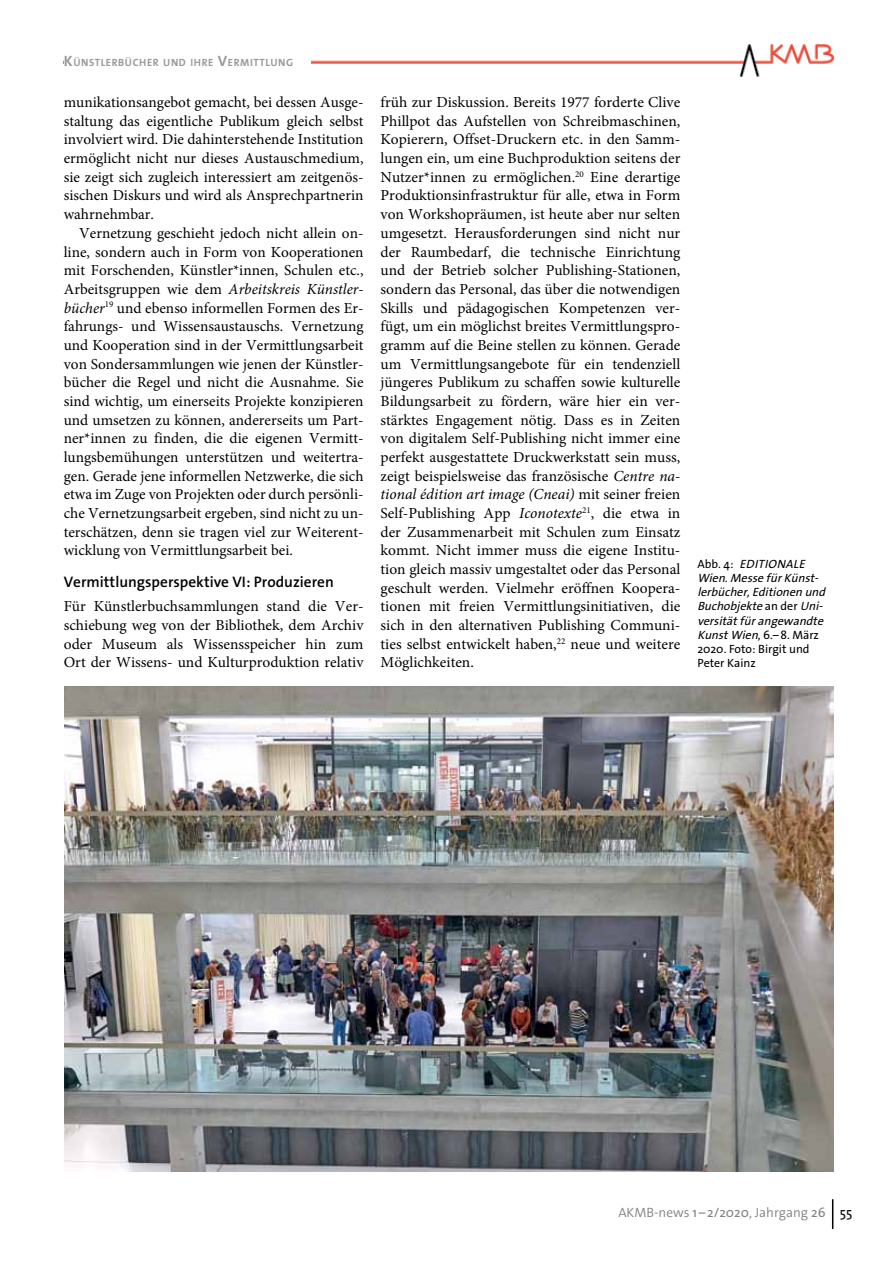
<style>
.page{position:relative;width:893px;height:1263px;background:#fff}
.page>*{position:absolute;margin:0;border:0;box-sizing:border-box;transform-origin:0 0}
.t1{font:15.3px/18.6px "Minion Pro";color:#000;text-align:justify}
.t2{font:600 15.3px "The Sans B6";color:#000}
.t3{font:300 13.5px "The Sans B4";color:#808285}
.t4{font:italic 12px/14.2px "The Sans B5 Plain";color:#000}
.t5{font:700 10.5px "The Sans B7";letter-spacing:.055em;color:#989a9d}
.s1{font-size:15px}
.s2{font-style:italic}
.s3{font-style:normal}
.s4{font-family:"The Mix";font-style:normal}
.s5{font-family:"The Mix";font-weight:400}
.s6{font-family:"The Mix";font-weight:400;color:#000}
</style>
<div class="page">
<img style="left:311px;top:44px;width:522px;height:33px">
<hr style="left:832px;top:1199px;width:1px;height:30px;background:#000">
<img style="left:64px;top:686px;width:769px;height:486px">
<p class="t5" style="left:64px;top:57px;width:231px"><span class="s1">K</span>ÜNSTLERBÜCHER UND IHRE <span class="s1">V</span>ERMITTLUNG</p>
<p class="t1" style="left:64px;top:93px;width:301px">munikationsangebot gemacht, bei dessen Ausge&shy;staltung das eigentliche Publikum gleich selbst involviert wird. Die dahinterstehende Institution ermöglicht nicht nur dieses Austauschmedium, sie zeigt sich zugleich interessiert am zeitgenös&shy;sischen Diskurs und wird als Ansprechpartnerin wahrnehmbar.</p>
<p class="t1" style="left:64px;top:224px;width:301px;text-indent:15px">Vernetzung geschieht jedoch nicht allein on&shy;line, sondern auch in Form von Kooperationen mit Forschenden, Künstler*innen, Schulen etc., Arbeitsgruppen wie dem <span class="s2">Arbeitskreis Künstler&shy;bücher</span><sup>19</sup> und ebenso informellen Formen des Er&shy;fahrungs- und Wissensaustauschs. Vernetzung und Kooperation sind in der Vermittlungsarbeit von Sondersammlungen wie jenen der Künstler&shy;bücher die Regel und nicht die Ausnahme. Sie sind wichtig, um einerseits Projekte konzipieren und umsetzen zu können, andererseits um Part&shy;ner*innen zu finden, die die eigenen Vermitt&shy;lungsbemühungen unterstützen und weitertra&shy;gen. Gerade jene informellen Netzwerke, die sich etwa im Zuge von Projekten oder durch persönli&shy;che Vernetzungsarbeit ergeben, sind nicht zu un&shy;terschätzen, denn sie tragen viel zur Weiterent&shy;wicklung von Vermittlungsarbeit bei.</p>
<p class="t2" style="left:64px;top:574px;width:271px">Vermittlungsperspektive VI: Produzieren</p>
<p class="t1" style="left:64px;top:597px;width:301px">Für Künstlerbuchsammlungen stand die Ver&shy;schiebung weg von der Bibliothek, dem Archiv oder Museum als Wissensspeicher hin zum Ort der Wissens- und Kulturproduktion relativ</p>
<p class="t1" style="left:381px;top:93px;width:301px">früh zur Diskussion. Bereits 1977 forderte Clive Phillpot das Aufstellen von Schreibmaschinen, Kopierern, Offset-Druckern etc. in den Samm&shy;lungen ein, um eine Buchproduktion seitens der Nutzer*innen zu ermöglichen.<sup>20</sup> Eine derartige Produktionsinfrastruktur für alle, etwa in Form von Workshopräumen, ist heute aber nur selten umgesetzt. Herausforderungen sind nicht nur der Raumbedarf, die technische Einrichtung und der Betrieb solcher Publishing-Stationen, sondern das Personal, das über die notwendigen Skills und pädagogischen Kompetenzen ver&shy;fügt, um ein möglichst breites Vermittlungspro&shy;gramm auf die Beine stellen zu können. Gerade um Vermittlungsangebote für ein tendenziell jüngeres Publikum zu schaffen sowie kulturelle Bildungsarbeit zu fördern, wäre hier ein ver&shy;stärktes Engagement nötig. Dass es in Zeiten von digitalem Self-Publishing nicht immer eine perfekt ausgestattete Druckwerkstatt sein muss, zeigt beispielsweise das französische <span class="s2">Centre na&shy;tional édition art image (Cneai)</span> mit seiner freien Self-Publishing App <span class="s2">Iconotexte</span><sup>21</sup>, die etwa in der Zusammenarbeit mit Schulen zum Einsatz kommt. Nicht immer muss die eigene Institu&shy;tion gleich massiv umgestaltet oder das Personal geschult werden. Vielmehr eröffnen Koopera&shy;tionen mit freien Vermittlungsinitiativen, die sich in den alternativen Publishing Communi&shy;ties selbst entwickelt haben,<sup>22</sup> neue und weitere Möglichkeiten.</p>
<p class="t4" style="left:697px;top:557px;width:132px"><span class="s3">A b b .</span> <span class="s4">4</span> <span class="s3">:</span> EDITIONALE<br>Wien.Messe fürKünst&shy;lerbücher,Editionen und<br>Buchobjekte <span class="s3">a n d e r</span> Uni&shy;versitätfürangewandte<br>KunstWien<span class="s3">,</span> <span class="s4">6 .– 8 .</span> <span class="s3">M ä rz<br></span><span class="s4">2020</span><span class="s3">. Foto: Birgit und<br>Peter Kainz</span></p>
<p class="t3" style="left:618px;top:1205px;width:236px">AKMB-news <span class="s5">1 –2/2020</span>, Jahrgang <span class="s5">26</span> <span class="s6">55</span></p>
</div>
